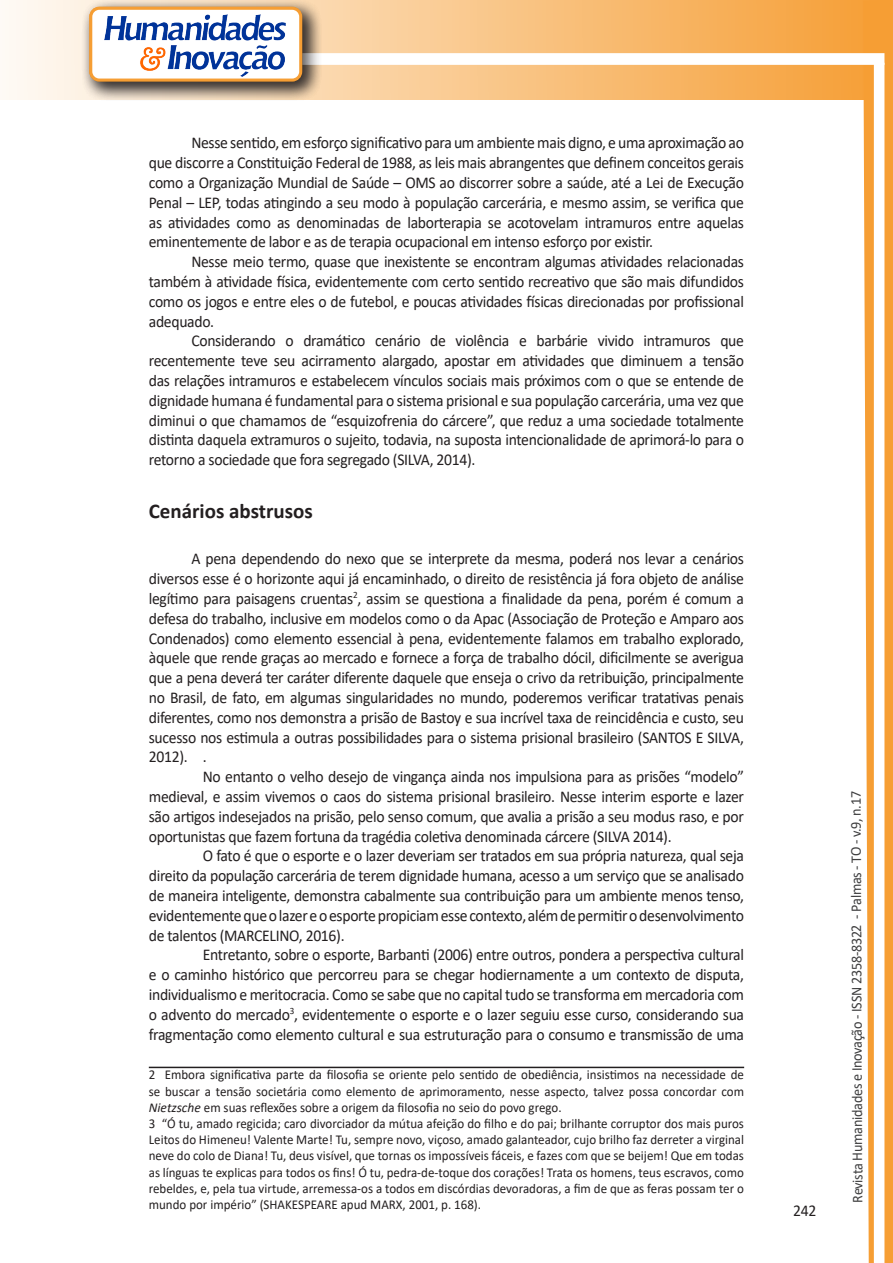
<style>
.page{position:relative;width:893px;height:1263px;background:#fff}
.page>*{position:absolute;margin:0;border:0;box-sizing:border-box;transform-origin:0 0}
.Titulo_2{font:700 21px "Calibri";color:#231f20}
.texto{font:16.5px/19.8px "Calibri";letter-spacing:-.02em;color:#231f20;text-align:justify;scale:.95 1}
.t1{font:15px "Calibri";letter-spacing:-.025em;color:#3e3e3f;scale:.95 1}
.Rodapé{font:13.5px/16.2px "Calibri";color:#231f20;text-align:justify;scale:.96 1}
.s1{font-style:italic}
</style>
<div class="page">
<svg style="left:5px;top:0;width:858px;height:100px;background:#f9c484"></svg>
<div style="left:302px;top:53px;width:582px;height:12px;background:#fff;border:2px solid #fff"></div>
<svg style="left:863px;top:0;width:30px;height:1263px"></svg>
<div style="left:81px;top:0;width:241px;height:102px;background:#231f20;opacity:.75"></div>
<div style="left:91px;top:8px;width:210px;height:72px;background:#fff;border-radius:9px"></div>
<img style="left:104px;top:14px;width:181px;height:62px">
<div style="left:89px;top:7px;width:213px;height:75px;border:3px solid #f69e34;border-radius:9px"></div>
<hr style="left:149px;top:1067px;width:595px;height:1px;background:#231f20">
<p class="texto" style="left:149px;top:133px;width:628px;text-indent:43px">Nesse sentido, em esforço significativo para um ambiente mais digno, e uma aproximação ao que discorre a Constituição Federal de 1988, as leis mais abrangentes que definem conceitos gerais como a Organização Mundial de Saúde – OMS ao discorrer sobre a saúde, até a Lei de Execução Penal – LEP, todas atingindo a seu modo à população carcerária, e mesmo assim, se verifica que as atividades como as denominadas de laborterapia se acotovelam intramuros entre aquelas eminentemente de labor e as de terapia ocupacional em intenso esforço por existir.</p>
<p class="texto" style="left:149px;top:251px;width:628px;text-indent:43px">Nesse meio termo, quase que inexistente se encontram algumas atividades relacionadas também à atividade física, evidentemente com certo sentido recreativo que são mais difundidos como os jogos e entre eles o de futebol, e poucas atividades físicas direcionadas por profissional adequado.</p>
<p class="texto" style="left:149px;top:331px;width:628px;text-indent:43px">Considerando o dramático cenário de violência e barbárie vivido intramuros que recentemente teve seu acirramento alargado, apostar em atividades que diminuem a tensão das relações intramuros e estabelecem vínculos sociais mais próximos com o que se entende de dignidade humana é fundamental para o sistema prisional e sua população carcerária, uma vez que diminui o que chamamos de “esquizofrenia do cárcere”, que reduz a uma sociedade totalmente distinta daquela extramuros o sujeito, todavia, na suposta intencionalidade de aprimorá-lo para o retorno a sociedade que fora segregado (SILVA, 2014).</p>
<p class="Titulo_2" style="left:149px;top:496px;width:166px">Cenários abstrusos</p>
<p class="texto" style="left:149px;top:548px;width:628px;text-indent:43px">A pena dependendo do nexo que se interprete da mesma, poderá nos levar a cenários diversos esse é o horizonte aqui já encaminhado, o direito de resistência já fora objeto de análise legítimo para paisagens cruentas<sup>2</sup>, assim se questiona a finalidade da pena, porém é comum a defesa do trabalho, inclusive em modelos como o da Apac (Associação de Proteção e Amparo aos Condenados) como elemento essencial à pena, evidentemente falamos em trabalho explorado, àquele que rende graças ao mercado e fornece a força de trabalho dócil, dificilmente se averigua que a pena deverá ter caráter diferente daquele que enseja o crivo da retribuição, principalmente no Brasil, de fato, em algumas singularidades no mundo, poderemos verificar tratativas penais diferentes, como nos demonstra a prisão de Bastoy e sua incrível taxa de reincidência e custo, seu sucesso nos estimula a outras possibilidades para o sistema prisional brasileiro (SANTOS E SILVA, 2012). .</p>
<p class="texto" style="left:149px;top:766px;width:628px;text-indent:54px">No entanto o velho desejo de vingança ainda nos impulsiona para as prisões “modelo” medieval, e assim vivemos o caos do sistema prisional brasileiro. Nesse interim esporte e lazer são artigos indesejados na prisão, pelo senso comum, que avalia a prisão a seu modus raso, e por oportunistas que fazem fortuna da tragédia coletiva denominada cárcere (SILVA 2014).</p>
<p class="texto" style="left:149px;top:845px;width:628px;text-indent:54px">O fato é que o esporte e o lazer deveriam ser tratados em sua própria natureza, qual seja direito da população carcerária de terem dignidade humana, acesso a um serviço que se analisado de maneira inteligente, demonstra cabalmente sua contribuição para um ambiente menos tenso, evidentemente que o lazer e o esporte propiciam esse contexto, além de permitir o desenvolvimento de talentos (MARCELINO, 2016).</p>
<p class="texto" style="left:149px;top:944px;width:628px;text-indent:54px">Entretanto, sobre o esporte, Barbanti (2006) entre outros, pondera a perspectiva cultural e o caminho histórico que percorreu para se chegar hodiernamente a um contexto de disputa, individualismo e meritocracia. Como se sabe que no capital tudo se transforma em mercadoria com o advento do mercado<sup>3</sup>, evidentemente o esporte e o lazer seguiu esse curso, considerando sua fragmentação como elemento cultural e sua estruturação para o consumo e transmissão de uma</p>
<p class="Rodapé" style="left:149px;top:1066px;width:621px">2 Embora significativa parte da filosofia se oriente pelo sentido de obediência, insistimos na necessidade de se buscar a tensão societária como elemento de aprimoramento, nesse aspecto, talvez possa concordar com <span class="s1">Nietzsche</span> em suas reflexões sobre a origem da filosofia no seio do povo grego.</p>
<p class="Rodapé" style="left:149px;top:1115px;width:621px">3 “Ó tu, amado regicida; caro divorciador da mútua afeição do filho e do pai; brilhante corruptor dos mais puros Leitos do Himeneu! Valente Marte! Tu, sempre novo, viçoso, amado galanteador, cujo brilho faz derreter a virginal neve do colo de Diana! Tu, deus visível, que tornas os impossíveis fáceis, e fazes com que se beijem! Que em todas as línguas te explicas para todos os fins! Ó tu, pedra-de-toque dos corações! Trata os homens, teus escravos, como rebeldes, e, pela tua virtude, arremessa-os a todos em discórdias devoradoras, a fim de que as feras possam ter o mundo por império” (SHAKESPEARE apud MARX, 2001, p. 168).</p>
<p class="texto" style="left:793px;top:1200px;width:26px">242</p>
<p class="t1" style="left:846px;top:1203px;width:435px;rotate:-90deg">Revista Humanidades e Inovação - ISSN 2358-8322 - Palmas - TO - v.9, n.17</p>
</div>
